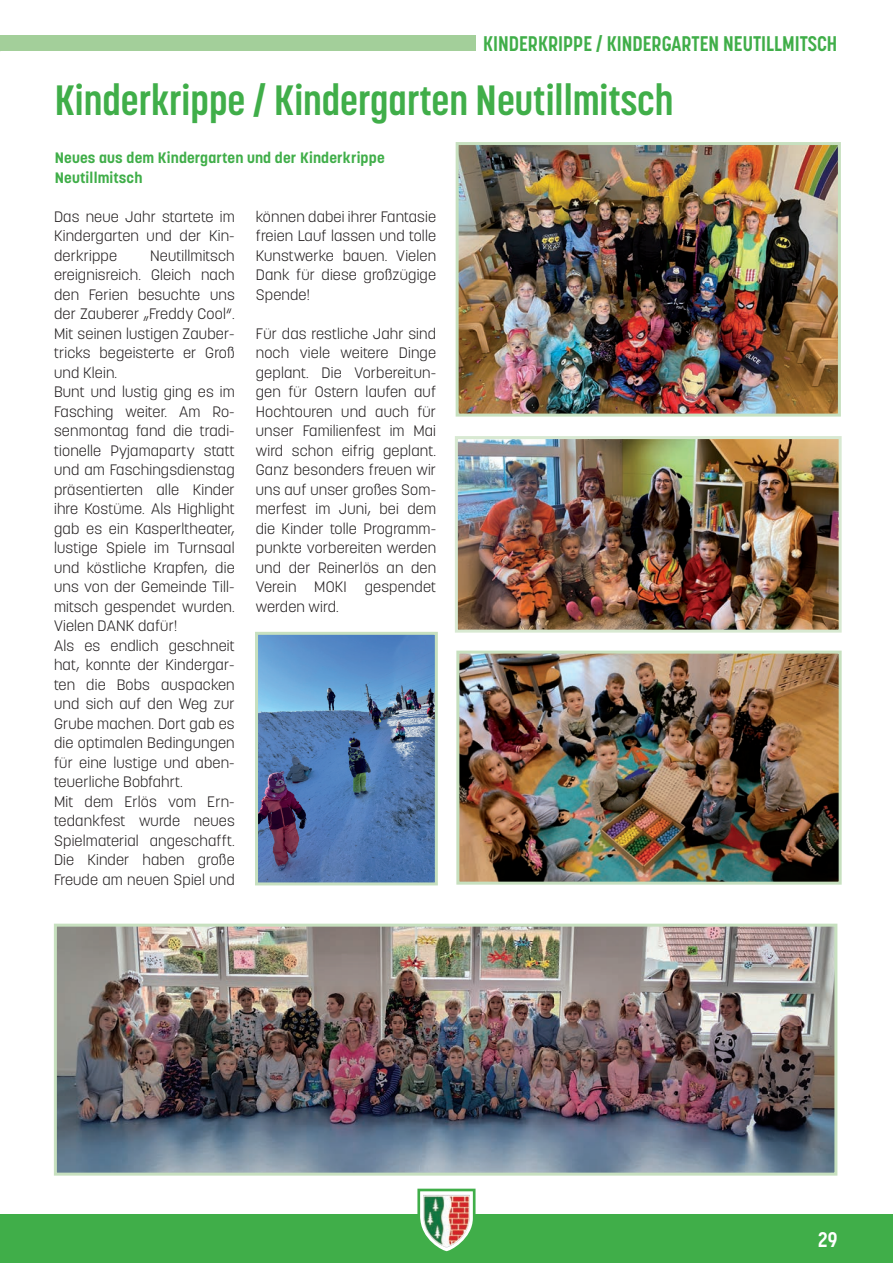
<style>
.page{position:relative;width:893px;height:1263px;background:#fff}
.page>*{position:absolute;margin:0;border:0;box-sizing:border-box;transform-origin:0 0}
.t1{font:700 42px "Korolev Condensed";color:#40ae49}
.t2{font:700 21px "Korolev Condensed";color:#40ae49}
.t3{font:700 21px "Korolev Condensed";color:#fff}
.t4{font:300 15px/19.5px "Korolev";letter-spacing:.01em;color:#231f20;text-align:justify}
.t5{font:700 15px/19.5px "Korolev";letter-spacing:.01em;color:#40ae49}
</style>
<div class="page">
<div style="left:0;top:1214px;width:893px;height:49px;background:#40ae49"></div>
<svg style="left:417px;top:1188px;width:59px;height:64px"></svg>
<img style="left:423px;top:1199px;width:34px;height:48px">
<div style="left:0;top:35px;width:475px;height:16px;background:#a3cf9a"></div>
<img style="left:58px;top:928px;width:775px;height:243px">
<div style="left:54px;top:924px;width:783px;height:251px;border:3px solid #c7e0bf"></div>
<img style="left:460px;top:655px;width:378px;height:226px">
<div style="left:456px;top:651px;width:386px;height:234px;border:3px solid #c7e0bf"></div>
<img style="left:460px;top:146px;width:377px;height:267px">
<div style="left:456px;top:142px;width:385px;height:275px;border:3px solid #c7e0bf"></div>
<img style="left:259px;top:636px;width:175px;height:245px">
<div style="left:255px;top:632px;width:183px;height:253px;border:3px solid #c7e0bf"></div>
<img style="left:459px;top:440px;width:379px;height:189px">
<div style="left:455px;top:436px;width:387px;height:197px;border:3px solid #d8e9d2"></div>
<h2 class="t2" style="left:483px;top:31px;width:356px">KINDERKRIPPE / KINDERGARTEN NEUTILLMITSCH</h2>
<h1 class="t1" style="left:55px;top:75px;width:620px">Kinderkrippe / Kindergarten Neutillmitsch</h1>
<p class="t5" style="left:55px;top:148px;width:331px">Neues aus dem Kindergarten und der Kinderkrippe<br>Neutillmitsch</p>
<p class="t4" style="left:54px;top:207px;width:182px">Das neue Jahr startete im Kindergarten und der Kin&shy;derkrippe</p>
<p class="t4" style="left:54px;top:246px;width:182px;text-align:left;text-indent:96px">Neutillmitsch ereignisreich. Gleich nach den Ferien besuchte uns der Zauberer „Freddy Cool“.<br>Mit seinen lustigen Zauber&shy;tricks begeisterte er Groß und Klein.<br>Bunt und lustig ging es im<br>Fasching weiter. Am Ro&shy;senmontag fand die tradi&shy;tionelle Pyjamaparty statt und am Faschingsdienstag präsentierten alle Kinder ihre Kostüme. Als Highlight gab es ein Kasperltheater, lustige Spiele im Turnsaal und köstliche Krapfen, die uns von der Gemeinde Till&shy;mitsch gespendet wurden.<br>Vielen DANK dafür!<br>Als es endlich geschneit hat, konnte der Kindergar&shy;ten die Bobs auspacken und sich auf den Weg zur<br>Grube machen. Dort gab es die optimalen Bedingungen für eine lustige und aben&shy;teuerliche Bobfahrt.<br>Mit dem Erlös vom Ern&shy;tedankfest wurde neues<br>Spielmaterial angeschafft.<br>Die Kinder haben große<br>Freude am neuen Spiel und</p>
<p class="t4" style="left:256px;top:207px;width:182px">können dabei ihrer Fantasie freien Lauf lassen und tolle Kunstwerke bauen. Vielen Dank für diese großzügige Spende!</p>
<p class="t4" style="left:256px;top:324px;width:182px">Für das restliche Jahr sind noch viele weitere Dinge geplant. Die Vorbereitun&shy;gen für Ostern laufen auf Hochtouren und auch für unser Familienfest im Mai wird schon eifrig geplant.<br>Ganz besonders freuen wir uns auf unser großes Som&shy;merfest im Juni, bei dem die Kinder tolle Programm&shy;punkte vorbereiten werden und der Reinerlös an den Verein MOKI gespendet werden wird.</p>
<h2 class="t3" style="left:818px;top:1227px;width:21px">29</h2>
</div>
